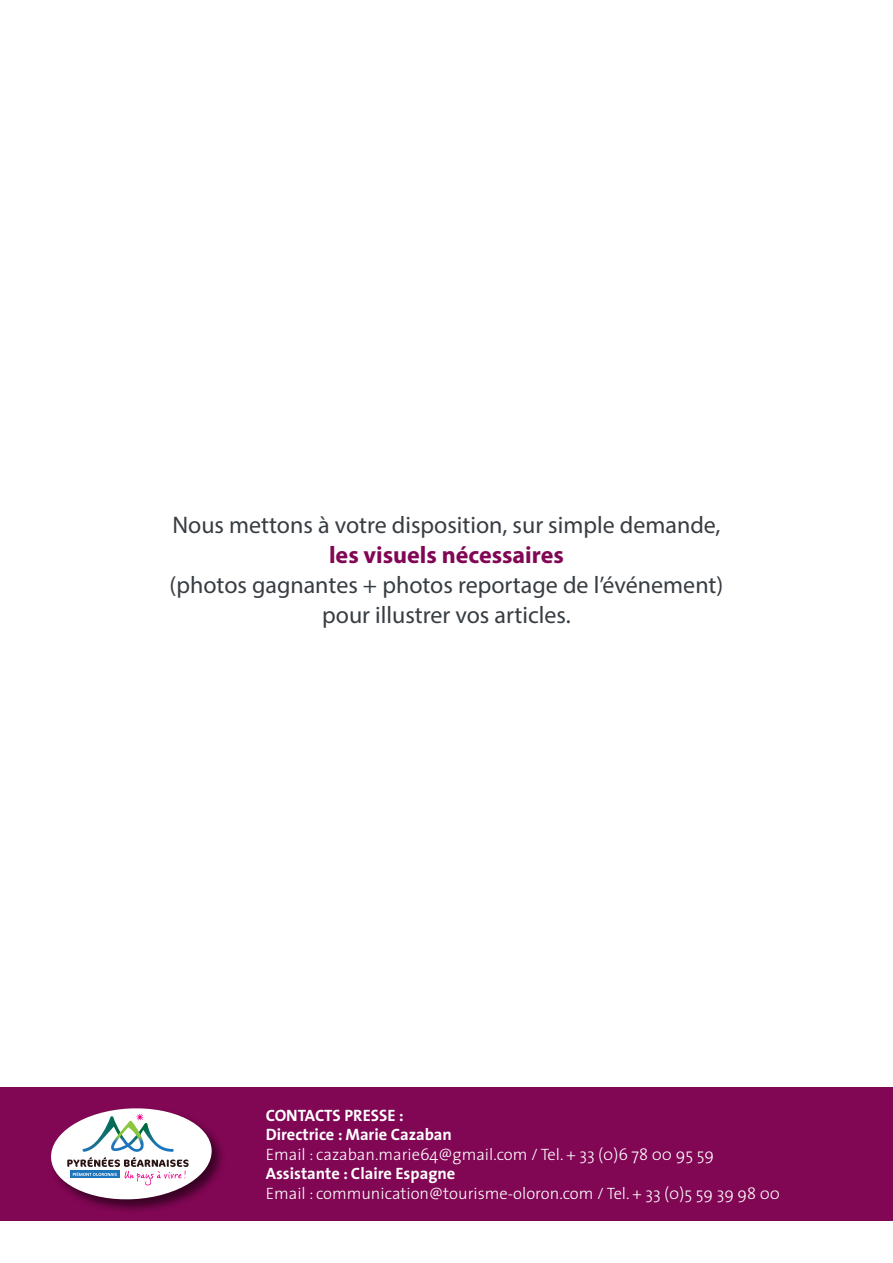
<style>
.page{position:relative;width:893px;height:1263px;background:#fff}
.page>*{position:absolute;margin:0;border:0;box-sizing:border-box;transform-origin:0 0}
.t1{font:24px/30px "Myriad Pro";color:#373d42;text-align:center}
.t2{font:700 24px "Myriad Pro";color:#810654}
.t3{font:300 16.5px "The Sans";color:#fff}
.t4{font:700 16.5px/19.5px "The Sans";color:#fff}
</style>
<div class="page">
<div style="left:0;top:1087px;width:893px;height:133px;background:#810654"></div>
<div style="left:49px;top:1106px;width:178px;height:107px;background:#000;opacity:.55"></div>
<svg style="left:50px;top:1106px;width:163px;height:95px"></svg>
<p class="t1" style="left:172px;top:509px;width:550px">Nous mettons à votre disposition, sur simple demande,</p>
<p class="t2" style="left:329px;top:539px;width:236px">les visuels nécessaires</p>
<p class="t1" style="left:170px;top:569px;width:555px">(photos gagnantes + photos reportage de l’événement) pour illustrer vos articles.</p>
<p class="t4" style="left:266px;top:1105px;width:188px">CONTACTS PRESSE :<br>Directrice : Marie Cazaban</p>
<p class="t3" style="left:266px;top:1140px;width:450px">E mail : cazaban.marie64@gmail.com / Tel. + 33 (0)6 78 00 95 59</p>
<p class="t4" style="left:266px;top:1163px;width:191px">Assistante : Claire Espagne</p>
<p class="t3" style="left:266px;top:1179px;width:516px">E mail : communication@tourisme-oloron.com / Tel. + 33 (0)5 59 39 98 00</p>
</div>
